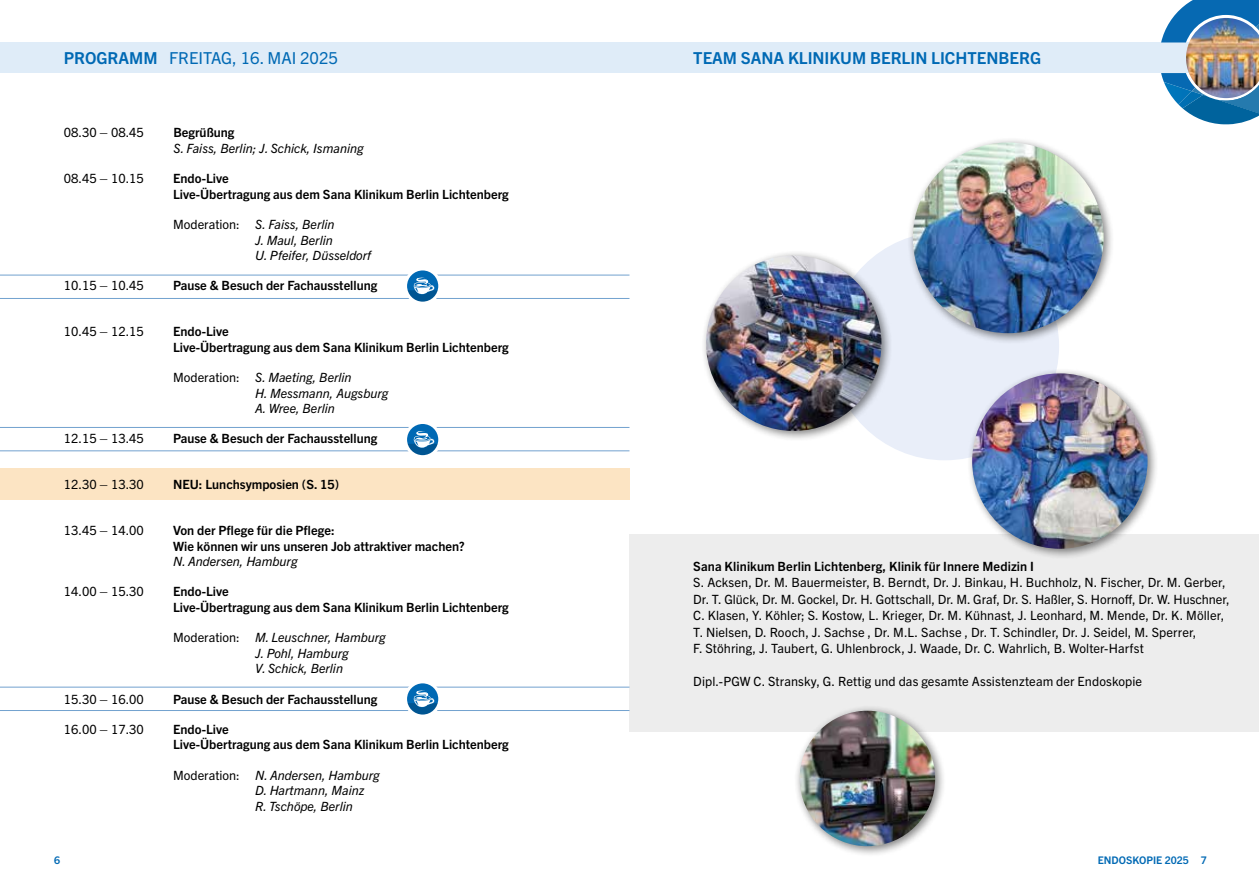
<style>
.page{position:relative;width:1259px;height:893px;background:#fff}
.page>*{position:absolute;margin:0;border:0;box-sizing:border-box;transform-origin:0 0}
.t1{font:700 16.5px "Trade Gothic Next LT Pro";color:#0069b4}
.t2{font:16.5px "Trade Gothic Next LT Pro";color:#0069b4}
.t3{font:12.75px/16.5px "Trade Gothic Next LT Pro";letter-spacing:.005em;color:#000}
.t4{font:700 12.75px/15.3px "Trade Gothic Next LT Pro";color:#000}
.t5{font:italic 12.75px/15.3px "Trade Gothic Next LT Pro";color:#000}
.t6{font:700 10.5px "Trade Gothic Next LT Pro";color:#0069b4}
.s1{font-weight:700}
.s2{font-style:normal}
</style>
<div class="page">
<div style="left:0;top:43px;width:1259px;height:30px;background:#dfecf8"></div>
<img style="left:1161px;top:0;width:98px;height:124px">
<div style="left:830px;top:232px;width:229px;height:228px;background:#e9eef9;border-radius:50%"></div>
<div style="left:629px;top:534px;width:630px;height:197px;background:#ededed"></div>
<div style="left:0;top:468px;width:629px;height:32px;background:#fce4c3"></div>
<hr style="left:0;top:427px;width:629px;height:1px;background:#72a2cf">
<hr style="left:0;top:450px;width:629px;height:1px;background:#72a2cf">
<hr style="left:0;top:687px;width:629px;height:1px;background:#72a2cf">
<hr style="left:0;top:710px;width:629px;height:1px;background:#72a2cf">
<hr style="left:0;top:275px;width:629px;height:1px;background:#72a2cf">
<hr style="left:0;top:298px;width:629px;height:1px;background:#72a2cf">
<svg style="left:405px;top:271px;width:35px;height:30px"></svg>
<div style="left:404px;top:267px;width:37px;height:38px;border:3px solid #fff;border-radius:50%"></div>
<svg style="left:405px;top:425px;width:35px;height:29px"></svg>
<div style="left:404px;top:421px;width:37px;height:37px;border:3px solid #fff;border-radius:50%"></div>
<svg style="left:405px;top:684px;width:35px;height:29px"></svg>
<div style="left:404px;top:680px;width:37px;height:37px;border:3px solid #fff;border-radius:50%"></div>
<div style="left:700px;top:250px;width:192px;height:192px;background:#000;opacity:.5"></div>
<img style="left:706px;top:256px;width:175px;height:175px;border-radius:88px">
<div style="left:907px;top:137px;width:208px;height:208px;background:#000;opacity:.5"></div>
<img style="left:913px;top:142px;width:190px;height:191px;border-radius:95px">
<div style="left:966px;top:368px;width:192px;height:192px;background:#000;opacity:.5"></div>
<img style="left:972px;top:373px;width:175px;height:176px;border-radius:88px">
<div style="left:794px;top:705px;width:152px;height:152px;background:#000;opacity:.5"></div>
<img style="left:799px;top:711px;width:136px;height:135px;border-radius:68px">
<p class="t2" style="left:64px;top:47px;width:276px"><span class="s1">PROGRAMM</span> FREITAG, 16. MAI 2025</p>
<p class="t3" style="left:64px;top:124px;width:82px">08.30 – 08.45</p>
<p class="t4" style="left:173px;top:124px;width:63px">Begrüßung</p>
<p class="t5" style="left:173px;top:140px;width:192px">S. Faiss, Berlin; J. Schick, Ismaning</p>
<p class="t3" style="left:64px;top:170px;width:82px">08.45 – 10.15</p>
<p class="t4" style="left:173px;top:170px;width:337px">Endo-Live<br>Live-Übertragung aus dem Sana Klinikum Berlin Lichtenberg</p>
<p class="t5" style="left:255px;top:216px;width:118px;text-indent:-82px"><span class="s2">Moderation:</span> S. Faiss, Berlin<br>J. Maul, Berlin<br>U. Pfeifer, Düsseldorf</p>
<p class="t3" style="left:64px;top:277px;width:82px">10.15 – 10.45</p>
<p class="t4" style="left:173px;top:277px;width:206px">Pause &amp; Besuch der Fachausstellung</p>
<p class="t3" style="left:64px;top:323px;width:82px">10.45 – 12.15</p>
<p class="t4" style="left:173px;top:323px;width:337px">Endo-Live<br>Live-Übertragung aus dem Sana Klinikum Berlin Lichtenberg</p>
<p class="t5" style="left:255px;top:369px;width:135px;text-indent:-82px"><span class="s2">Moderation:</span> S. Maeting, Berlin<br>H. Messmann, Augsburg<br>A. Wree, Berlin</p>
<p class="t3" style="left:64px;top:430px;width:82px">12.15 – 13.45</p>
<p class="t4" style="left:173px;top:430px;width:206px">Pause &amp; Besuch der Fachausstellung</p>
<p class="t3" style="left:64px;top:476px;width:82px">12.30 – 13.30</p>
<p class="t4" style="left:173px;top:476px;width:167px">NEU: Lunchsymposien (S. 15)</p>
<p class="t3" style="left:64px;top:521px;width:82px">13.45 – 14.00</p>
<p class="t4" style="left:173px;top:522px;width:293px">Von der Pflege für die Pflege:<br>Wie können wir uns unseren Job attraktiver machen?</p>
<p class="t5" style="left:173px;top:553px;width:126px">N. Andersen, Hamburg</p>
<p class="t3" style="left:64px;top:583px;width:82px">14.00 – 15.30</p>
<p class="t4" style="left:173px;top:583px;width:337px">Endo-Live<br>Live-Übertragung aus dem Sana Klinikum Berlin Lichtenberg</p>
<p class="t5" style="left:255px;top:629px;width:132px;text-indent:-82px"><span class="s2">Moderation:</span> M. Leuschner, Hamburg<br>J. Pohl, Hamburg<br>V. Schick, Berlin</p>
<p class="t3" style="left:64px;top:690px;width:82px">15.30 – 16.00</p>
<p class="t4" style="left:173px;top:690px;width:206px">Pause &amp; Besuch der Fachausstellung</p>
<p class="t3" style="left:64px;top:720px;width:82px">16.00 – 17.30</p>
<p class="t4" style="left:173px;top:721px;width:337px">Endo-Live<br>Live-Übertragung aus dem Sana Klinikum Berlin Lichtenberg</p>
<p class="t5" style="left:255px;top:767px;width:126px;text-indent:-82px"><span class="s2">Moderation:</span> N. Andersen, Hamburg<br>D. Hartmann, Mainz<br>R. Tschöpe, Berlin</p>
<p class="t1" style="left:693px;top:47px;width:349px">TEAM SANA KLINIKUM BERLIN LICHTENBERG</p>
<p class="t4" style="left:693px;top:558px;width:342px">Sana Klinikum Berlin Lichtenberg, Klinik für Innere Medizin I</p>
<p class="t3" style="left:693px;top:574px;width:538px">S. Acksen, Dr. M. Bauermeister, B. Berndt, Dr. J. Binkau, H. Buchholz, N. Fischer, Dr. M. Gerber, Dr. T. Glück, Dr. M. Gockel, Dr. H. Gottschall, Dr. M. Graf, Dr. S. Haßler, S. Hornoff, Dr. W. Huschner, C. Klasen, Y. Köhler; S. Kostow, L. Krieger, Dr. M. Kühnast, J. Leonhard, M. Mende, Dr. K. Möller, T. Nielsen, D. Rooch, J. Sachse , Dr. M.L. Sachse , Dr. T. Schindler, Dr. J. Seidel, M. Sperrer,<br>F. Stöhring, J. Taubert, G. Uhlenbrock, J. Waade, Dr. C. Wahrlich, B. Wolter-Harfst</p>
<p class="t3" style="left:693px;top:673px;width:450px">Dipl.-PGW C. Stransky, G. Rettig und das gesamte Assistenzteam der Endoskopie</p>
<p class="t6" style="left:54px;top:853px;width:8px">6</p>
<p class="t6" style="left:1097px;top:853px;width:111px">ENDOSKOPIE 2025 7</p>
</div>
